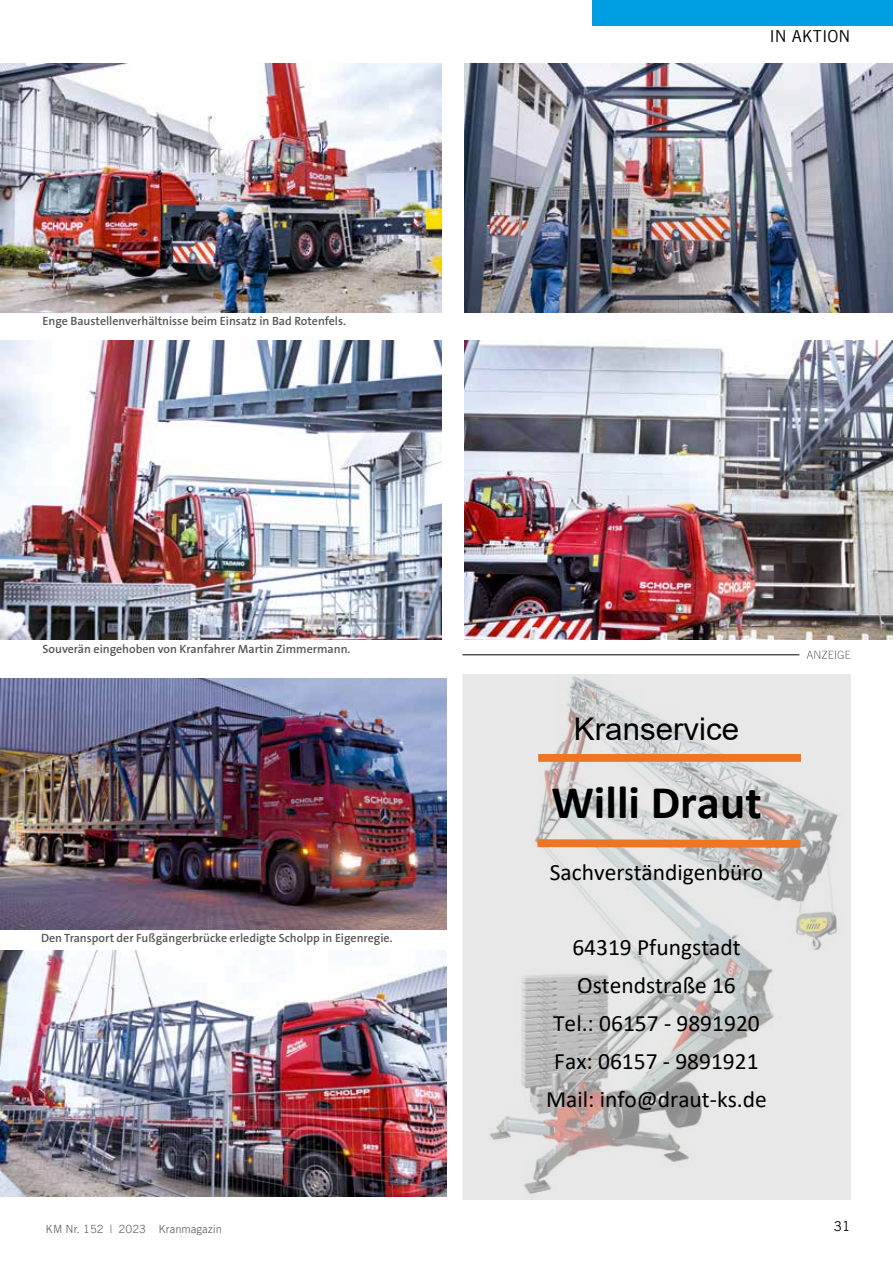
<style>
.page{position:relative;width:893px;height:1263px;background:#fff}
.page>*{position:absolute;margin:0;border:0;box-sizing:border-box;transform-origin:0 0}
.t1{font:700 46.95px "Calibri";color:#000}
.t2{font:31.35px "Arial";color:#000}
.t3{font:23.4px/37.8px "Calibri";color:#000;text-align:center}
.t4{font:16.5px "Trade Gothic LT";color:#000}
.t5{font:13.5px "Trade Gothic LT";color:#000}
.t6{font:600 12px "The Sans B W6";color:#565655}
.t7{font:11.25px "Trade Gothic LT";color:#6e6e6e}
</style>
<div class="page">
<div style="left:592px;top:0;width:301px;height:26px;background:#009ee3"></div>
<img style="left:462px;top:674px;width:388px;height:525px">
<div style="left:538px;top:754px;width:263px;height:8px;background:#ee7523"></div>
<svg style="left:530px;top:835px;width:278px;height:17px;background:#dda985"></svg>
<svg style="left:807px;top:651px;width:43px;height:8px"></svg>
<hr style="left:462px;top:654px;width:337px;height:1px;background:#000">
<img style="left:0;top:678px;width:446px;height:251px">
<img style="left:0;top:950px;width:446px;height:246px">
<img style="left:0;top:64px;width:442px;height:248px">
<img style="left:464px;top:64px;width:429px;height:248px">
<img style="left:0;top:340px;width:442px;height:300px">
<img style="left:464px;top:340px;width:429px;height:300px">
<p class="t6" style="left:43px;top:314px;width:305px">Enge Baustellenverhältnisse beim Einsatz in Bad Rotenfels.</p>
<p class="t6" style="left:43px;top:641px;width:309px">Souverän eingehoben von Kranfahrer Martin Zimmermann.</p>
<p class="t6" style="left:41px;top:930px;width:353px">Den Transport der Fußgängerbrücke erledigte Scholpp in Eigenregie.</p>
<h3 class="t4" style="left:769px;top:26px;width:83px">IN AKTION</h3>
<h2 class="t2" style="left:574px;top:707px;width:167px">Kranservice</h2>
<h1 class="t1" style="left:551px;top:769px;width:212px">Willi Draut</h1>
<h3 class="t3" style="left:550px;top:853px;width:215px">Sachverständigenbüro</h3>
<h3 class="t3" style="left:546px;top:928px;width:222px">64319 Pfungstadt<br>Ostendstraße 16<br>Tel.: 06157 - 9891920<br>Fax: 06157 - 9891921<br>Mail: info@draut-ks.de</h3>
<p class="t7" style="left:46px;top:1222px;width:178px">KM Nr. 152 | 2023 Kranmagazin</p>
<p class="t5" style="left:834px;top:1218px;width:18px">31</p>
</div>
